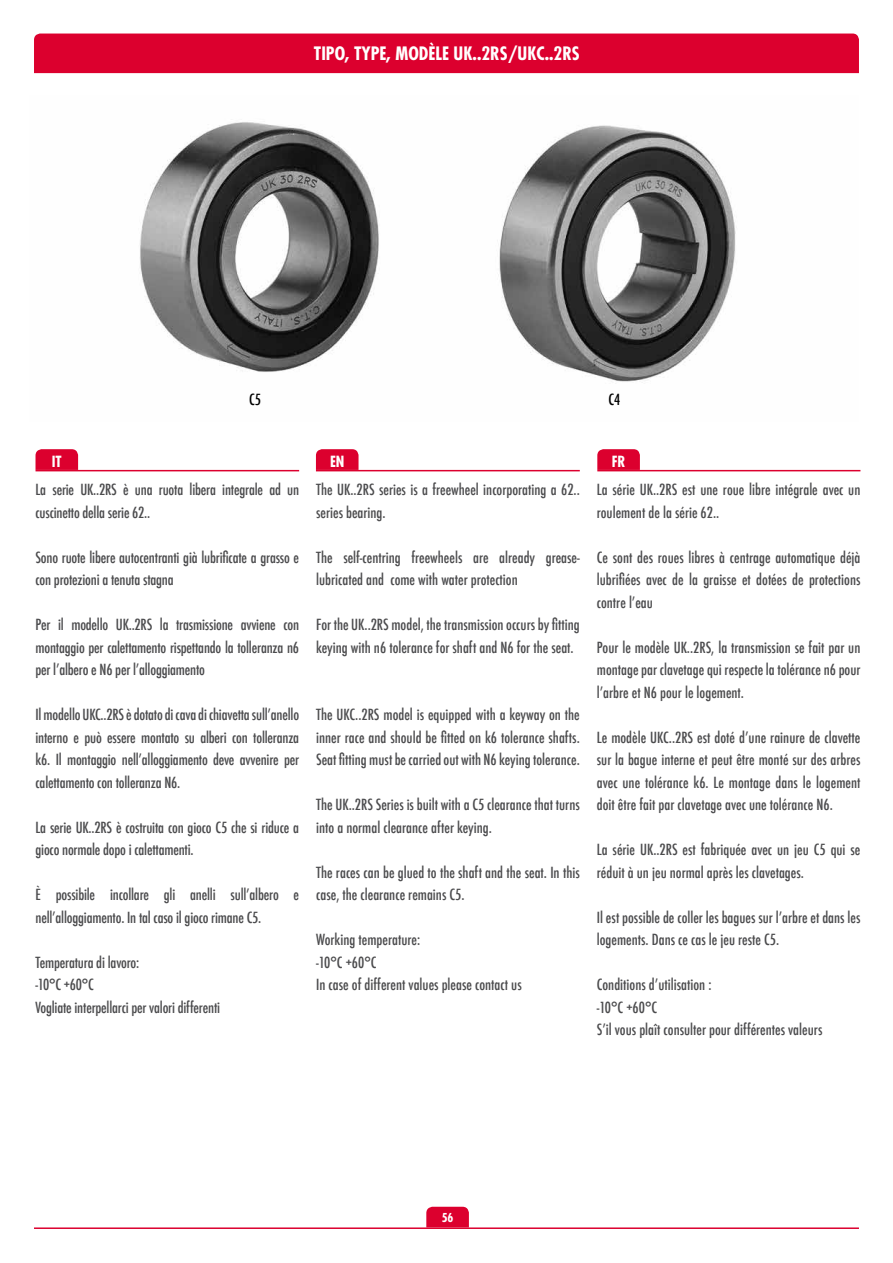
<style>
.page{position:relative;width:893px;height:1263px;background:#fff}
.page>*{position:absolute;margin:0;border:0;box-sizing:border-box;transform-origin:0 0}
.t1{font:700 condensed 18px "Futura LT";color:#fff}
.t2{font:500 condensed 15px/22.5px "Futura";color:#4b4b4d}
.t3{font:700 condensed 15px "Futura LT";color:#fff}
.t4{font:500 condensed 15px "Futura";color:#000}
.t5{font:700 condensed 12px "Futura LT";color:#fff}
</style>
<div class="page">
<hr style="left:34px;top:1227px;width:825px;height:2px;background:#dc002e">
<svg style="left:426px;top:1207px;width:43px;height:20px"></svg>
<div style="left:34px;top:34px;width:825px;height:39px;background:#dc002e"></div>
<hr style="left:36px;top:470px;width:263px;height:1px;background:#dc002e">
<svg style="left:36px;top:449px;width:42px;height:21px"></svg>
<hr style="left:316px;top:470px;width:264px;height:1px;background:#dc002e">
<svg style="left:316px;top:449px;width:43px;height:21px"></svg>
<hr style="left:597px;top:470px;width:263px;height:1px;background:#dc002e">
<svg style="left:597px;top:449px;width:43px;height:21px"></svg>
<img style="left:140px;top:122px;width:596px;height:260px">
<p class="t1" style="left:314px;top:42px;width:266px">TI PO, TYPE, MODÈLE UK..2RS/UKC..2RS</p>
<p class="t4" style="left:249px;top:390px;width:13px">C5</p>
<p class="t4" style="left:609px;top:390px;width:13px">C4</p>
<p class="t3" style="left:52px;top:452px;width:11px">IT</p>
<p class="t3" style="left:330px;top:452px;width:8px">EN</p>
<p class="t3" style="left:612px;top:452px;width:15px">FR</p>
<p class="t2" style="left:36px;top:478px;width:265px">La serie UK..2RS è una ruota libera integrale ad un cuscinetto della serie 62..</p>
<p class="t2" style="left:36px;top:546px;width:265px">Sono ruote libere autocentranti già lubrificate a grasso e con protezioni a tenuta stagna</p>
<p class="t2" style="left:36px;top:613px;width:265px;text-align:justify">Per il modello UK..2RS la trasmissione avviene con montaggio per calettamento rispettando la tolleranza n6 per l’albero e N6 per l’alloggiamento</p>
<p class="t2" style="left:36px;top:703px;width:265px;text-align:justify">Il modello UKC..2RS è dotato di cava di chiavetta sull’anello interno e può essere montato su alberi con tolleranza k6. Il montaggio nell’alloggiamento deve avvenire per calettamento con tolleranza N6.</p>
<p class="t2" style="left:36px;top:816px;width:265px">La serie UK..2RS è costruita con gioco C5 che si riduce a gioco normale dopo i calettamenti.</p>
<p class="t2" style="left:36px;top:883px;width:265px">È possibile incollare gli anelli sull’albero e nell’alloggiamento. In tal caso il gioco rimane C5.</p>
<p class="t2" style="left:36px;top:951px;width:186px">Temperatura di lavoro:<br>-10°C +60°C<br>Vogliate interpellarci per valori differenti</p>
<p class="t2" style="left:597px;top:478px;width:265px">La série UK..2RS est une roue libre intégrale avec un roulement de la série 62..</p>
<p class="t2" style="left:597px;top:546px;width:265px;text-align:justify">Ce sont des roues libres à centrage automatique déjà lubrifiées avec de la graisse et dotées de protections contre l’eau</p>
<p class="t2" style="left:597px;top:636px;width:265px;text-align:justify">Pour le modèle UK..2RS, la transmission se fait par un montage par clavetage qui respecte la tolérance n6 pour l’arbre et N6 pour le logement.</p>
<p class="t2" style="left:597px;top:726px;width:265px;text-align:justify">Le modèle UKC..2RS est doté d’une rainure de clavette sur la bague interne et peut être monté sur des arbres avec une tolérance k6. Le montage dans le logement doit être fait par clavetage avec une tolérance N6.</p>
<p class="t2" style="left:597px;top:838px;width:265px">La série UK..2RS est fabriquée avec un jeu C5 qui se réduit à un jeu normal après les clavetages.</p>
<p class="t2" style="left:597px;top:906px;width:265px">Il est possible de coller les bagues sur l’arbre et dans les logements. Dans ce cas le jeu reste C5.</p>
<p class="t2" style="left:597px;top:973px;width:227px">Conditions d’utilisation :<br>-10°C +60°C<br>S’il vous plaît consulter pour différentes valeurs</p>
<p class="t2" style="left:316px;top:478px;width:265px">The UK..2RS series is a freewheel incorporating a 62.. series bearing.</p>
<p class="t2" style="left:316px;top:546px;width:265px">The self-centring freewheels are already grease&shy;lubricated and come with water protection</p>
<p class="t2" style="left:316px;top:613px;width:265px">For the UK..2RS model, the transmission occurs by fitting keying with n6 tolerance for shaft and N6 for the seat.</p>
<p class="t2" style="left:316px;top:703px;width:265px;text-align:justify">The UKC..2RS model is equipped with a keyway on the inner race and should be fitted on k6 tolerance shafts.<br>Seat fitting must be carried out with N6 keying tolerance.</p>
<p class="t2" style="left:316px;top:793px;width:265px">The UK..2RS Series is built with a C5 clearance that turns into a normal clearance after keying.</p>
<p class="t2" style="left:316px;top:861px;width:265px">The races can be glued to the shaft and the seat. In this case, the clearance remains C5.</p>
<p class="t2" style="left:316px;top:928px;width:207px">Working temperature:<br>-10°C +60°C<br>In case of different values please contact us</p>
<p class="t5" style="left:442px;top:1210px;width:13px">56</p>
</div>
